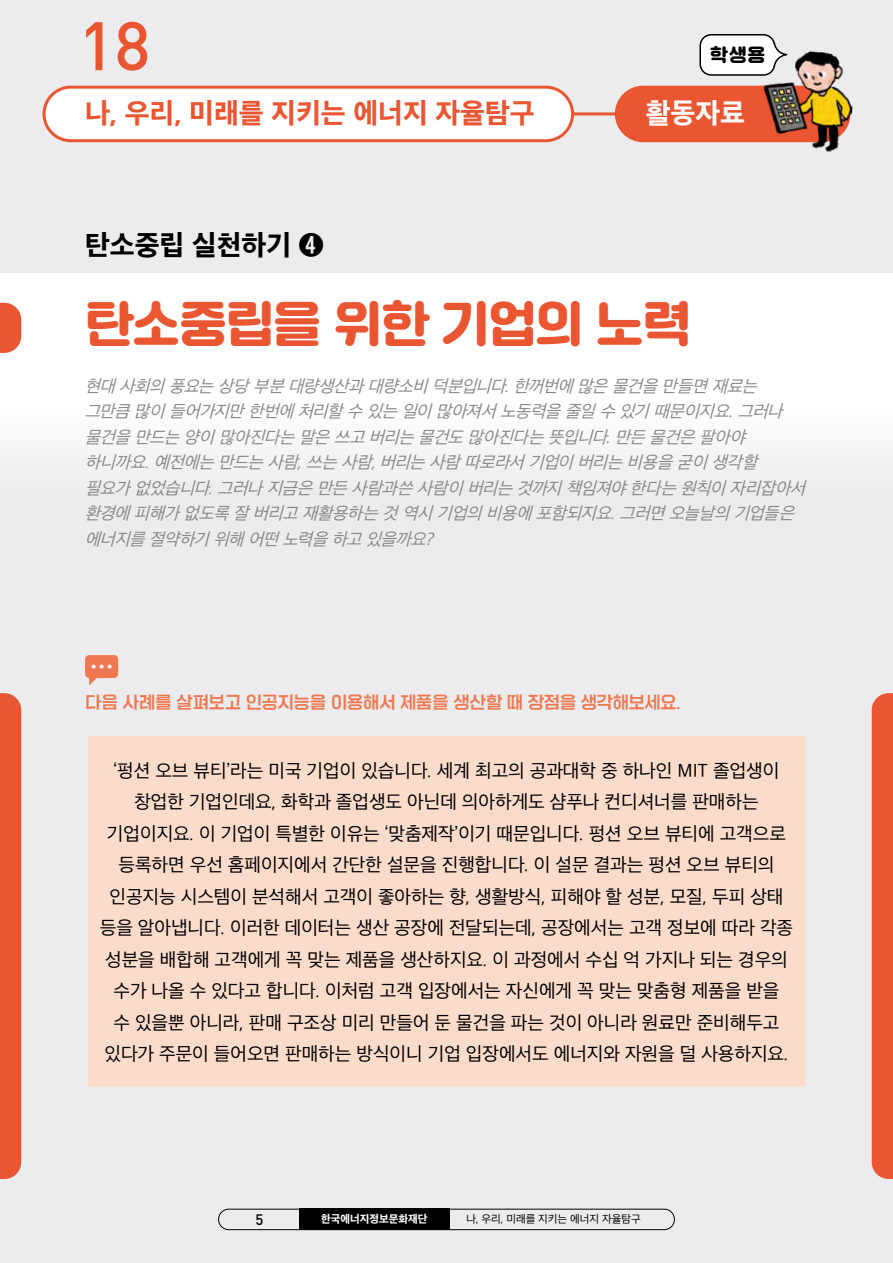
<style>
.page{position:relative;width:893px;height:1263px;background:#ececee}
.page>*{position:absolute;margin:0;border:0;box-sizing:border-box;transform-origin:0 0}
.t1{font:500 67.5px "DIN Pro";color:#ea5532}
.t2{font:48px "SD Gd Gulim";letter-spacing:-.02em;color:#ea5532}
.t3{font:27px "SD Gothic Neoa h Ex Bd";color:#ea5532}
.t4{font:27px "SD Gothic Neoa h Ex Bd";color:#000}
.t5{font:27px "SD Gothic Neoa h Ex Bd";color:#fff}
.t6{font:18px/31.5px "SD Gothic Neoa d Rg";color:#000;text-align:center}
.t7{font:17.85px "SD Gd Gulim";color:#000}
.t8{font:italic 16.5px/25.5px "SD Gothic Neoa d Rg";color:#898989}
.t9{font:16.5px "SD Gyeokdong G205 Bd";letter-spacing:.005em;color:#ee7951}
.t10{font:500 15px "DIN Pro";color:#000}
.t11{font:10.5px "SD Gothic Neoa d Rg";color:#000}
.t12{font:10.5px "SD Gothic Neoa h Ex Bd";color:#fff}
</style>
<div class="page">
<div style="left:218px;top:1209px;width:457px;height:21px;border:1px solid #000;border-radius:10px"></div>
<div style="left:299px;top:1209px;width:150px;height:21px;background:#000"></div>
<div style="left:616px;top:87px;width:233px;height:54px;background:#ea5532;border-radius:27px"></div>
<div style="left:615px;top:86px;width:235px;height:56px;border:3px solid #ea5532;border-radius:27px"></div>
<div style="left:44px;top:87px;width:529px;height:54px;background:#fff;border-radius:27px"></div>
<div style="left:43px;top:86px;width:531px;height:56px;border:3px solid #ea5532;border-radius:27px"></div>
<hr style="left:572px;top:112px;width:45px;height:3px;background:#ea5532">
<div style="left:0;top:273px;width:893px;height:221px;background:#fff"></div>
<svg style="left:0;top:303px;width:21px;height:50px"></svg>
<img style="left:758px;top:51px;width:95px;height:101px">
<svg style="left:699px;top:34px;width:89px;height:50px"></svg>
<div style="left:0;top:693px;width:21px;height:486px;background:#ea5532"></div>
<div style="left:872px;top:693px;width:21px;height:486px;background:#ea5532"></div>
<div style="left:85px;top:655px;width:33px;height:23px;background:#ee7951;border-radius:4px"></div>
<svg style="left:89px;top:664px;width:23px;height:21px"></svg>
<div style="left:87px;top:734px;width:719px;height:354px;background:#fbdbc9"></div>
<hr style="left:85px;top:733px;width:723px;height:3px;background:#ececee">
<hr style="left:85px;top:736px;width:3px;height:351px;background:#ececee">
<hr style="left:805px;top:736px;width:3px;height:351px;background:#ececee">
<hr style="left:85px;top:1087px;width:723px;height:3px;background:#ececee">
<h1 class="t1" style="left:78px;top:-9px;width:73px">18</h1>
<p class="t7" style="left:710px;top:45px;width:57px">학생용</p>
<h3 class="t3" style="left:85px;top:100px;width:451px">나, 우리, 미래를 지키는 에너지 자율탐구</h3>
<h3 class="t5" style="left:646px;top:100px;width:101px">활동자료</h3>
<h3 class="t4" style="left:85px;top:231px;width:240px">탄소중립 실천하기 ➍</h3>
<h2 class="t2" style="left:85px;top:297px;width:607px">탄소중립을 위한 기업의 노력</h2>
<p class="t8" style="left:85px;top:373px;width:726px">현대 사회의 풍요는 상당 부분 대량생산과 대량소비 덕분입니다.한꺼번에 많은 물건을 만들면 재료는 그만큼 많이 들어가지만 한번에 처리할 수 있는 일이 많아져서 노동력을 줄일 수 있기 때문이지요.그러나 물건을 만드는 양이 많아진다는 말은 쓰고 버리는 물건도 많아진다는 뜻입니다.만든 물건은 팔아야 하니까요.예전에는 만드는 사람,쓰는 사람,버리는 사람 따로라서 기업이 버리는 비용을 굳이 생각할 필요가 없었습니다.그러나 지금은 만든 사람과쓴 사람이 버리는 것까지 책임져야 한다는 원칙이 자리잡아서 환경에 피해가 없도록 잘 버리고 재활용하는 것 역시 기업의 비용에 포함되지요.그러면 오늘날의 기업들은 에너지를 절약하기 위해 어떤 노력을 하고 있을까요?</p>
<p class="t9" style="left:85px;top:694px;width:598px">다음 사례를 살펴보고 인공지능을 이용해서 제품을 생산할 때 장점을 생각해보세요.</p>
<p class="t6" style="left:100px;top:755px;width:695px">‘펑션 오브 뷰티’라는 미국 기업이 있습니다. 세계 최고의 공과대학 중 하나인 MIT 졸업생이 창업한 기업인데요, 화학과 졸업생도 아닌데 의아하게도 샴푸나 컨디셔너를 판매하는 기업이지요. 이 기업이 특별한 이유는 ‘맞춤제작’이기 때문입니다. 펑션 오브 뷰티에 고객으로 등록하면 우선 홈페이지에서 간단한 설문을 진행합니다. 이 설문 결과는 펑션 오브 뷰티의 인공지능 시스템이 분석해서 고객이 좋아하는 향, 생활방식, 피해야 할 성분, 모질, 두피 상태 등을 알아냅니다. 이러한 데이터는 생산 공장에 전달되는데, 공장에서는 고객 정보에 따라 각종 성분을 배합해 고객에게 꼭 맞는 제품을 생산하지요. 이 과정에서 수십 억 가지나 되는 경우의 수가 나올 수 있다고 합니다. 이처럼 고객 입장에서는 자신에게 꼭 맞는 맞춤형 제품을 받을<br>수 있을뿐 아니라, 판매 구조상 미리 만들어 둔 물건을 파는 것이 아니라 원료만 준비해두고 있다가 주문이 들어오면 판매하는 방식이니 기업 입장에서도 에너지와 자원을 덜 사용하지요.</p>
<p class="t10" style="left:255px;top:1207px;width:9px">5</p>
<p class="t12" style="left:321px;top:1214px;width:108px">한국에너지정보문화재단</p>
<p class="t11" style="left:466px;top:1214px;width:176px">나, 우리, 미래를 지키는 에너지 자율탐구</p>
</div>
